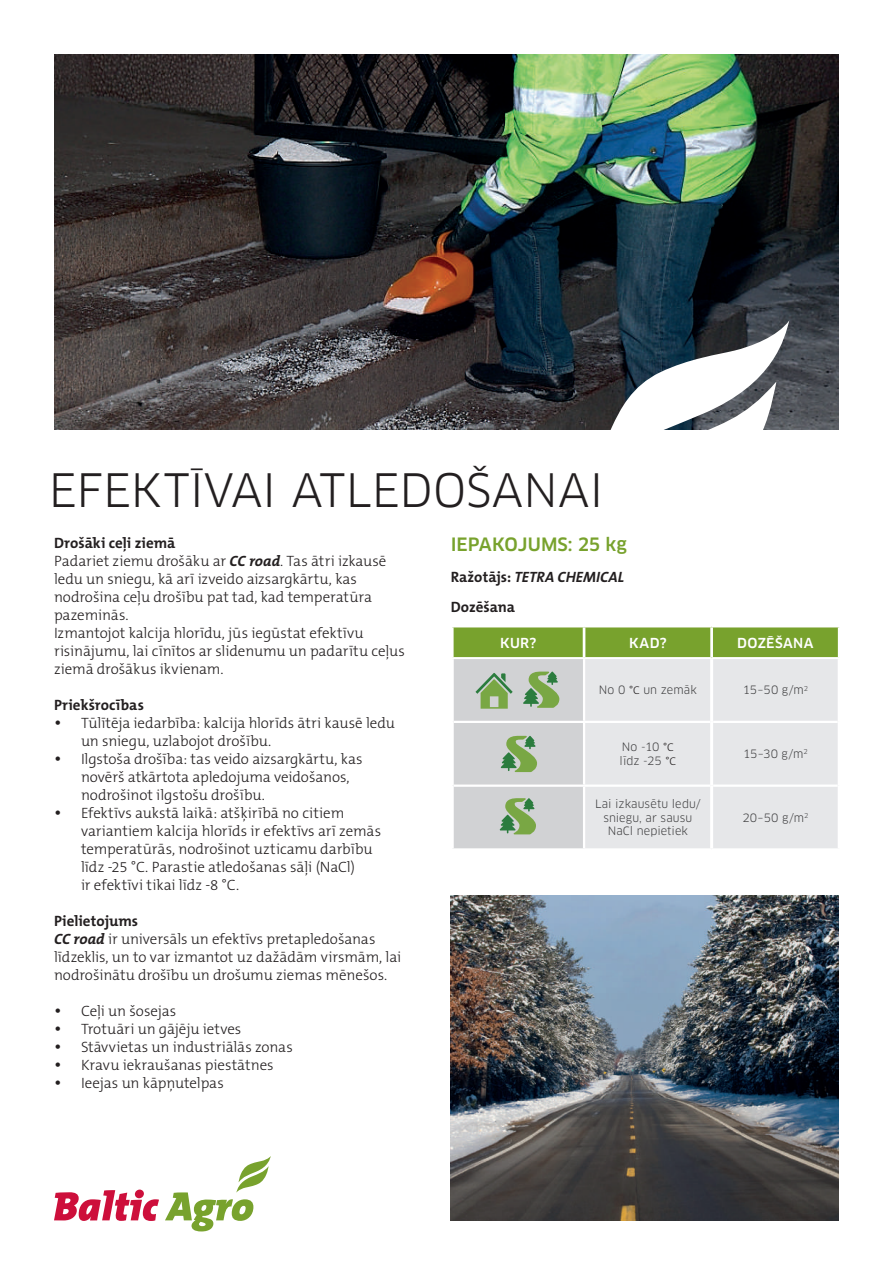
<style>
.page{position:relative;width:893px;height:1263px;background:#fff}
.page>*{position:absolute;margin:0;border:0;box-sizing:border-box;transform-origin:0 0}
.t1{font:45px "Clan Pro";color:#231f20}
.t2{font:500 18px "Clan Pro";color:#78a22d}
.t3{font:300 15px/18px "The Mix B W3";letter-spacing:-.005em;color:#231f20}
.t4{font:700 15px/30px "The Mix B W7";color:#231f20}
.t5{font:500 13.5px "Clan Pro";letter-spacing:.025em;color:#fff}
.t6{font:11.25px/13.5px "Clan Pro";letter-spacing:.005em;color:#3e3e3f}
.s1{font-family:"The Mix B W7";font-weight:700;font-style:italic}
.s2{font-family:"The Mix B W5 Plain";font-weight:400;font-size:18px}
.s3{font-style:italic}
.s4{font-family:"The Mix B W3";font-weight:300;color:#231f20}
</style>
<div class="page">
<svg style="left:54px;top:1189px;width:105px;height:32px"></svg>
<svg style="left:165px;top:1156px;width:106px;height:75px"></svg>
<img style="left:54px;top:54px;width:785px;height:375px">
<svg style="left:585px;top:320px;width:204px;height:110px"></svg>
<svg style="left:452px;top:626px;width:387px;height:223px;background:#cfd7c6"></svg>
<img style="left:451px;top:896px;width:388px;height:324px">
<h1 class="t1" style="left:49px;top:464px;width:556px">EFEKTĪVAI ATLEDOŠANAI</h1>
<p class="t4" style="left:54px;top:528px;width:123px">Drošāki ceļi ziemā</p>
<p class="t3" style="left:54px;top:552px;width:352px">Padariet ziemu drošāku ar <span class="s1">CC road</span>. Tas ātri izkausē ledu un sniegu, kā arī izveido aizsargkārtu, kas nodrošina ceļu drošību pat tad, kad temperatūra pazeminās.<br>Izmantojot kalcija hlorīdu, jūs iegūstat efektīvu risinājumu, lai cīnītos ar slidenumu un padarītu ceļus ziemā drošākus ikvienam.</p>
<p class="t4" style="left:54px;top:690px;width:92px">Priekšrocības</p>
<p class="t3" style="left:81px;top:714px;width:315px;text-indent:-27px"><span class="s2">•</span> Tūlītēja iedarbība: kalcija hlorīds ātri kausē ledu un sniegu, uzlabojot drošību.</p>
<p class="t3" style="left:81px;top:750px;width:283px;text-indent:-27px"><span class="s2">•</span> Ilgstoša drošība: tas veido aizsargkārtu, kas novērš atkārtota apledojuma veidošanos, nodrošinot ilgstošu drošību.</p>
<p class="t3" style="left:81px;top:804px;width:302px;text-indent:-27px"><span class="s2">•</span> Efektīvs aukstā laikā: atšķirībā no citiem variantiem kalcija hlorīds ir efektīvs arī zemās temperatūrās, nodrošinot uzticamu darbību līdz -25 °C. Parastie atledošanas sāļi (NaCl)<br>ir efektīvi tikai līdz -8 °C.</p>
<p class="t4" style="left:54px;top:906px;width:86px">Pielietojums</p>
<p class="t3" style="left:54px;top:930px;width:349px"><span class="s1">CC road</span> ir universāls un efektīvs pretapledošanas līdzeklis, un to var izmantot uz dažādām virsmām, lai nodrošinātu drošību un drošumu ziemas mēnešos.</p>
<p class="t3" style="left:54px;top:1002px;width:124px"><span class="s2">•</span> Ceļi un šosejas</p>
<p class="t3" style="left:54px;top:1020px;width:189px"><span class="s2">•</span> Trotuāri un gājēju ietves</p>
<p class="t3" style="left:54px;top:1038px;width:240px"><span class="s2">•</span> Stāvvietas un industriālās zonas</p>
<p class="t3" style="left:54px;top:1056px;width:221px"><span class="s2">•</span> Kravu iekraušanas piestātnes</p>
<p class="t3" style="left:54px;top:1074px;width:171px"><span class="s2">•</span> Ieejas un kāpņutelpas</p>
<p class="t2" style="left:451px;top:534px;width:178px">IEPAKOJUMS: 25 kg</p>
<p class="t4" style="left:451px;top:562px;width:175px">Ražotājs: <span class="s3">TETRA CHEMICAL<br></span>Dozēšana</p>
<p class="t5" style="left:500px;top:635px;width:38px">KUR?</p>
<p class="t5" style="left:629px;top:635px;width:39px">KAD?</p>
<p class="t5" style="left:737px;top:635px;width:78px">DOZĒŠANA</p>
<p class="t6" style="left:599px;top:683px;width:99px">No 0 <span class="s4">°C</span> un zemāk</p>
<p class="t6" style="left:743px;top:683px;width:67px">15–50 g/m<sup>2</sup></p>
<p class="t6" style="left:619px;top:740px;width:58px">No -10 <span class="s4">°C </span>līdz -25 <span class="s4">°C</span></p>
<p class="t6" style="left:743px;top:747px;width:66px">15–30 g/m<sup>2</sup></p>
<p class="t6" style="left:595px;top:798px;width:107px;text-align:center">Lai izkausētu ledu/ sniegu, ar sausu<br>NaCl nepietiek</p>
<p class="t6" style="left:742px;top:811px;width:67px">20–50 g/m<sup>2</sup></p>
</div>
